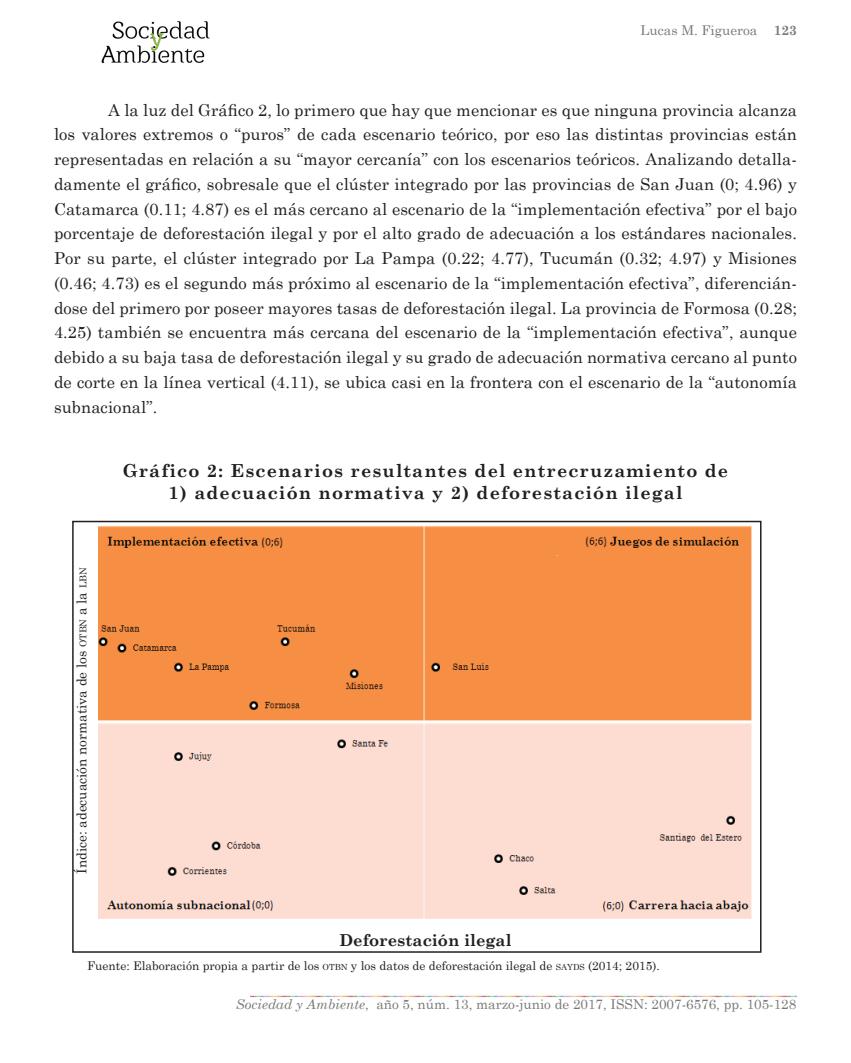
<style>
.page{position:relative;width:851px;height:1063px;background:#fff}
.page>*{position:absolute;margin:0;border:0;box-sizing:border-box;transform-origin:0 0}
.t1{font:700 18px "Century Schoolbook";letter-spacing:.06em;color:#231f20}
.t2{font:16.5px/24.8px "Century Schoolbook";letter-spacing:.005em;color:#231f20;text-align:justify}
.t3{font:700 16.5px "Century Schoolbook";color:#231f20}
.t4{font:13.5px "Century Schoolbook";color:#797978}
.t5{font:13.5px "Century Schoolbook";color:#231f20}
.t6{font:700 13.5px "Century Schoolbook";color:#797978}
.t7{font:12px "Century Schoolbook";color:#231f20}
.s1{font-size:9.45px}
.s2{font-size:8.4px}
.s3{font-style:italic}
</style>
<div class="page">
<img style="left:101px;top:21px;width:109px;height:43px">
<img style="left:250px;top:995px;width:67px;height:3px">
<img style="left:317px;top:995px;width:67px;height:3px">
<img style="left:384px;top:995px;width:66px;height:3px">
<img style="left:450px;top:995px;width:66px;height:3px">
<img style="left:516px;top:995px;width:67px;height:3px">
<img style="left:583px;top:995px;width:66px;height:3px">
<img style="left:649px;top:995px;width:67px;height:3px">
<img style="left:716px;top:995px;width:80px;height:3px">
<img style="left:98px;top:525px;width:654px;height:394px">
<div style="left:72px;top:521px;width:689px;height:432px;border:2px solid #231f20"></div>
<p class="t4" style="left:640px;top:21px;width:118px">Lucas M. Figueroa</p>
<p class="t6" style="left:773px;top:22px;width:25px">123</p>
<p class="t2" style="left:54px;top:97px;width:744px;text-indent:54px">A la luz del Gráfico 2, lo primero que hay que mencionar es que ninguna provincia alcanza los valores extremos o “puros” de cada escenario teórico, por eso las distintas provincias están representadas en relación a su “mayor cercanía” con los escenarios teóricos. Analizando detalla&shy;damente el gráfico, sobresale que el clúster integrado por las provincias de San Juan (0; 4.96) y Catamarca (0.11; 4.87) es el más cercano al escenario de la “implementación efectiva” por el bajo porcentaje de deforestación ilegal y por el alto grado de adecuación a los estándares nacionales.<br>Por su parte, el clúster integrado por La Pampa (0.22; 4.77), Tucumán (0.32; 4.97) y Misiones (0.46; 4.73) es el segundo más próximo al escenario de la “implementación efectiva”, diferencián&shy;dose del primero por poseer mayores tasas de deforestación ilegal. La provincia de Formosa (0.28; 4.25) también se encuentra más cercana del escenario de la “implementación efectiva”, aunque debido a su baja tasa de deforestación ilegal y su grado de adecuación normativa cercano al punto de corte en la línea vertical (4.11), se ubica casi en la frontera con el escenario de la “autonomía subnacional”.</p>
<p class="t5" style="left:73px;top:874px;width:308px;rotate:-90deg">Índice: adecuación normativa de los <span class="s1">OTBN</span> a la <span class="s1">LBN</span></p>
<p class="t1" style="left:123px;top:460px;width:607px">Gráfico 2: Escenarios resultantes del entrecruzamiento de</p>
<p class="t1" style="left:168px;top:481px;width:515px">1) adecuación normativa y 2) deforestación ilegal</p>
<p class="t3" style="left:339px;top:930px;width:173px">Deforestación ilegal</p>
<p class="t7" style="left:87px;top:958px;width:574px">Fuente: Elaboración propia a partir de los <span class="s2">OTBN</span> y los datos de deforestación ilegal de <span class="s2">SAYDS</span> (2014; 2015).</p>
<p class="t4" style="left:236px;top:996px;width:562px"><span class="s3">Sociedad y Ambiente</span>, año 5, núm. 13, marzo-junio de 2017, ISSN: 2007-6576, pp. 105-128</p>
</div>
